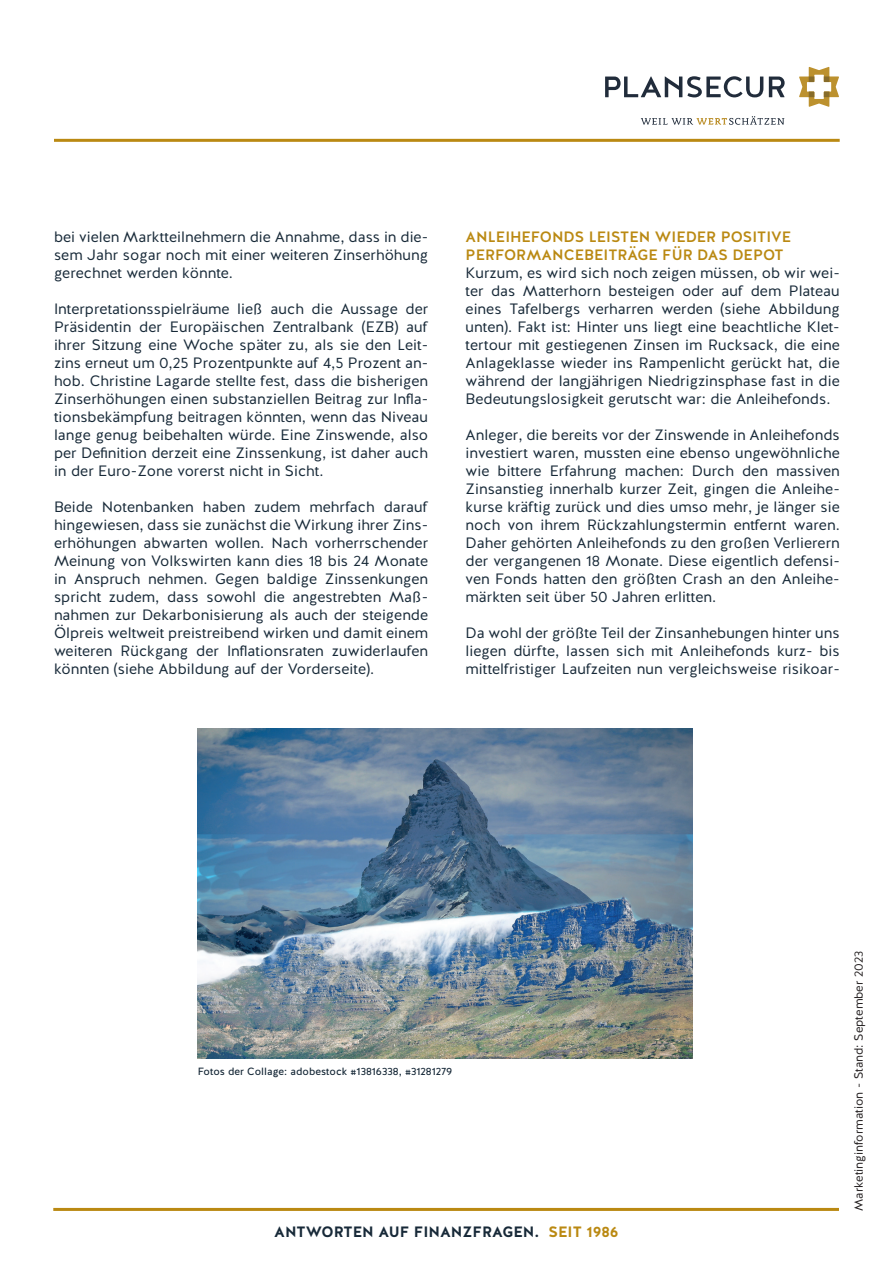
<style>
.page{position:relative;width:893px;height:1263px;background:#fff}
.page>*{position:absolute;margin:0;border:0;box-sizing:border-box;transform-origin:0 0}
.t1{font:15px/18px "Halis GR";color:#172938;text-align:justify}
.t2{font:500 15px/18px "Halis GR";color:#ba8912}
.t3{font:700 15px "Halis GR";color:#172938}
.t4{font:12px "Halis GR";color:#231f20}
.t5{font:10.5px "Halis GR";color:#172938}
.s1{color:#ba8912}
</style>
<div class="page">
<svg style="left:641px;top:116px;width:143px;height:9px"></svg>
<svg style="left:605px;top:76px;width:158px;height:21px"></svg>
<svg style="left:769px;top:77px;width:16px;height:20px"></svg>
<svg style="left:799px;top:67px;width:40px;height:40px"></svg>
<hr style="left:54px;top:139px;width:786px;height:3px;background:#ba8912">
<hr style="left:53px;top:1208px;width:786px;height:3px;background:#ba8912">
<img style="left:197px;top:728px;width:496px;height:331px">
<p class="t1" style="left:54px;top:228px;width:376px">bei vielen Marktteilnehmern die Annahme, dass in die&shy;sem Jahr sogar noch mit einer weiteren Zinserhöhung gerechnet werden könnte.</p>
<p class="t1" style="left:54px;top:300px;width:376px">Interpretationsspielräume ließ auch die Aussage der Präsidentin der Europäischen Zentralbank (EZB) auf ihrer Sitzung eine Woche später zu, als sie den Leit&shy;zins erneut um 0,25 Prozentpunkte auf 4,5 Prozent an&shy;hob. Christine Lagarde stellte fest, dass die bisherigen Zinserhöhungen einen substanziellen Beitrag zur Infla&shy;tionsbekämpfung beitragen könnten, wenn das Niveau lange genug beibehalten würde. Eine Zinswende, also per Definition derzeit eine Zinssenkung, ist daher auch in der Euro-Zone vorerst nicht in Sicht.</p>
<p class="t1" style="left:54px;top:498px;width:376px">Beide Notenbanken haben zudem mehrfach darauf hingewiesen, dass sie zunächst die Wirkung ihrer Zins&shy;erhöhungen abwarten wollen. Nach vorherrschender Meinung von Volkswirten kann dies 18 bis 24 Monate in Anspruch nehmen. Gegen baldige Zinssenkungen spricht zudem, dass sowohl die angestrebten Maß&shy;nahmen zur Dekarbonisierung als auch der steigende Ölpreis weltweit preistreibend wirken und damit einem weiteren Rückgang der Inflationsraten zuwiderlaufen könnten (siehe Abbildung auf der Vorderseite).</p>
<p class="t2" style="left:466px;top:228px;width:327px">ANLEIHEFONDS LEISTEN WIEDER POSITIVE<br>PERFORMANCEBEITRÄGE FÜR DAS DEPOT</p>
<p class="t1" style="left:466px;top:264px;width:376px">Kurzum, es wird sich noch zeigen müssen, ob wir wei&shy;ter das Matterhorn besteigen oder auf dem Plateau eines Tafelbergs verharren werden (siehe Abbildung unten). Fakt ist: Hinter uns liegt eine beachtliche Klet&shy;tertour mit gestiegenen Zinsen im Rucksack, die eine Anlageklasse wieder ins Rampenlicht gerückt hat, die während der langjährigen Niedrigzinsphase fast in die Bedeutungslosigkeit gerutscht war: die Anleihefonds.</p>
<p class="t1" style="left:466px;top:426px;width:376px">Anleger, die bereits vor der Zinswende in Anleihefonds investiert waren, mussten eine ebenso ungewöhnliche wie bittere Erfahrung machen: Durch den massiven Zinsanstieg innerhalb kurzer Zeit, gingen die Anleihe&shy;kurse kräftig zurück und dies umso mehr, je länger sie noch von ihrem Rückzahlungstermin entfernt waren.<br>Daher gehörten Anleihefonds zu den großen Verlierern der vergangenen 18 Monate. Diese eigentlich defensi&shy;ven Fonds hatten den größten Crash an den Anleihe&shy;märkten seit über 50 Jahren erlitten.</p>
<p class="t1" style="left:466px;top:624px;width:376px">Da wohl der größte Teil der Zinsanhebungen hinter uns liegen dürfte, lassen sich mit Anleihefonds kurz- bis mittelfristiger Laufzeiten nun vergleichsweise risikoar-</p>
<p class="t5" style="left:198px;top:1064px;width:256px">Fotos der Collage: adobestock #13816338, #31281279</p>
<p class="t3" style="left:274px;top:1222px;width:346px">ANTWORTEN AUF FINANZFRAGEN. <span class="s1">SEIT 1986</span></p>
<p class="t4" style="left:851px;top:1211px;width:261px;rotate:-90deg">Marketinginformation - Stand: September 2023</p>
</div>
